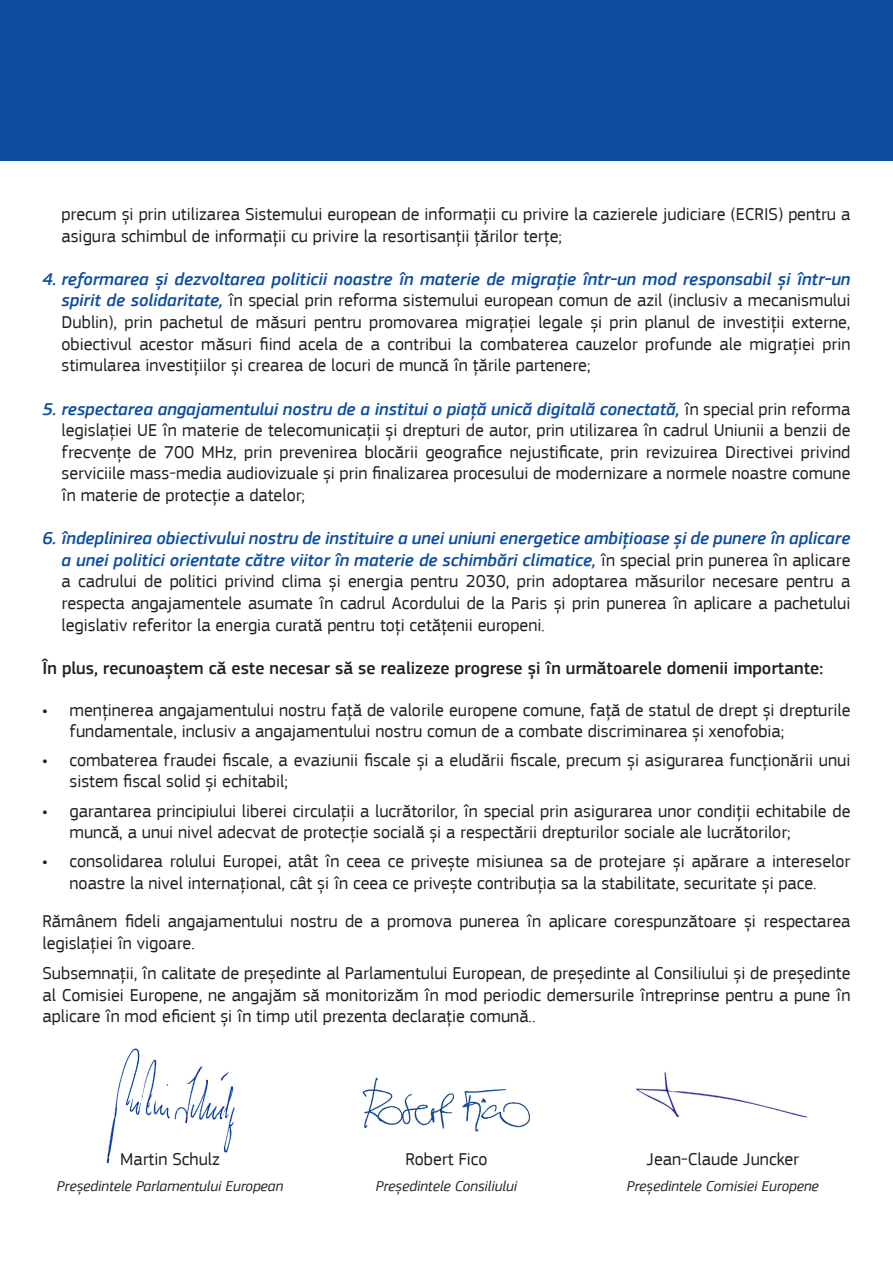
<style>
.page{position:relative;width:893px;height:1263px;background:#fff}
.page>*{position:absolute;margin:0;border:0;box-sizing:border-box;transform-origin:0 0}
.t1{font:18px/21.6px "EC Square Sans Pro";color:#231f20}
.t2{font:500 18px "EC Square Sans Pro";color:#231f20}
.t3{font:italic 15px "EC Square Sans Pro";color:#231f20}
.s1{font-weight:500;font-style:italic;color:#0d4da1}
.s2{font-family:"Myriad Pro"}
</style>
<div class="page">
<div style="left:0;top:0;width:893px;height:160px;background:#0d4da1"></div>
<img style="left:636px;top:1072px;width:172px;height:46px">
<img style="left:106px;top:1048px;width:129px;height:115px">
<img style="left:362px;top:1077px;width:168px;height:55px">
<p class="t1" style="left:62px;top:203px;width:790px">precum și prin utilizarea Sistemului european de informații cu privire la cazierele judiciare (ECRIS) pentru a asigura schimbul de informații cu privire la resortisanții țărilor terțe;</p>
<p class="t1" style="left:62px;top:268px;width:790px;text-align:justify;text-indent:-19px"><span class="s1">4. reformarea și dezvoltarea politicii noastre în materie de migrație într-un mod responsabil și într-un spirit de solidaritate,</span> în special prin reforma sistemului european comun de azil (inclusiv a mecanismului Dublin), prin pachetul de măsuri pentru promovarea migrației legale și prin planul de investiții externe, obiectivul acestor măsuri fiind acela de a contribui la combaterea cauzelor profunde ale migrației prin stimularea investițiilor și crearea de locuri de muncă în țările partenere;</p>
<p class="t1" style="left:62px;top:398px;width:790px;text-align:justify;text-indent:-19px"><span class="s1">5. respectarea angajamentului nostru de a institui o piață unică digitală conectată,</span> în special prin reforma legislației UE în materie de telecomunicații și drepturi de autor, prin utilizarea în cadrul Uniunii a benzii de frecvențe de 700 MHz, prin prevenirea blocării geografice nejustificate, prin revizuirea Directivei privind serviciile mass-media audiovizuale și prin finalizarea procesului de modernizare a normele noastre comune în materie de protecție a datelor;</p>
<p class="t1" style="left:62px;top:527px;width:790px;text-align:justify;text-indent:-19px"><span class="s1">6. îndeplinirea obiectivului nostru de instituire a unei uniuni energetice ambițioase și de punere în aplicare a unei politici orientate către viitor în materie de schimbări climatice,</span> în special prin punerea în aplicare a cadrului de politici privind clima și energia pentru 2030, prin adoptarea măsurilor necesare pentru a respecta angajamentele asumate în cadrul Acordului de la Paris și prin punerea în aplicare a pachetului legislativ referitor la energia curată pentru toți cetățenii europeni.</p>
<p class="t2" style="left:43px;top:657px;width:782px">În plus, recunoaștem că este necesar să se realizeze progrese și în următoarele domenii importante:</p>
<p class="t1" style="left:70px;top:699px;width:782px;line-height:21px;text-indent:-27px"><span class="s2">•</span> menținerea angajamentului nostru față de valorile europene comune, față de statul de drept și drepturile fundamentale, inclusiv a angajamentului nostru comun de a combate discriminarea și xenofobia;</p>
<p class="t1" style="left:70px;top:750px;width:782px;line-height:21px;text-indent:-27px"><span class="s2">•</span> combaterea fraudei fiscale, a evaziunii fiscale și a eludării fiscale, precum și asigurarea funcționării unui sistem fiscal solid și echitabil;</p>
<p class="t1" style="left:70px;top:800px;width:782px;line-height:21px;text-indent:-27px"><span class="s2">•</span> garantarea principiului liberei circulații a lucrătorilor, în special prin asigurarea unor condiții echitabile de muncă, a unui nivel adecvat de protecție socială și a respectării drepturilor sociale ale lucrătorilor;</p>
<p class="t1" style="left:43px;top:851px;width:809px;text-align:center"><span class="s2">•</span> consolidarea rolului Europei, atât în ceea ce privește misiunea sa de protejare și apărare a intereselor noastre la nivel internațional, cât și în ceea ce privește contribuția sa la stabilitate, securitate și pace.</p>
<p class="t1" style="left:43px;top:911px;width:809px">Rămânem fideli angajamentului nostru de a promova punerea în aplicare corespunzătoare și respectarea legislației în vigoare.</p>
<p class="t1" style="left:43px;top:962px;width:809px;text-align:justify">Subsemnații, în calitate de președinte al Parlamentului European, de președinte al Consiliului și de președinte al Comisiei Europene, ne angajăm să monitorizăm în mod periodic demersurile întreprinse pentru a pune în aplicare în mod eficient și în timp util prezenta declarație comună..</p>
<p class="t1" style="left:120px;top:1148px;width:101px">Martin Schulz</p>
<p class="t3" style="left:57px;top:1177px;width:228px">Președintele Parlamentului European</p>
<p class="t1" style="left:405px;top:1148px;width:84px">Robert Fico</p>
<p class="t3" style="left:376px;top:1177px;width:143px">Președintele Consiliului</p>
<p class="t1" style="left:647px;top:1148px;width:154px">Jean-Claude Juncker</p>
<p class="t3" style="left:627px;top:1177px;width:194px">Președintele Comisiei Europene</p>
</div>
